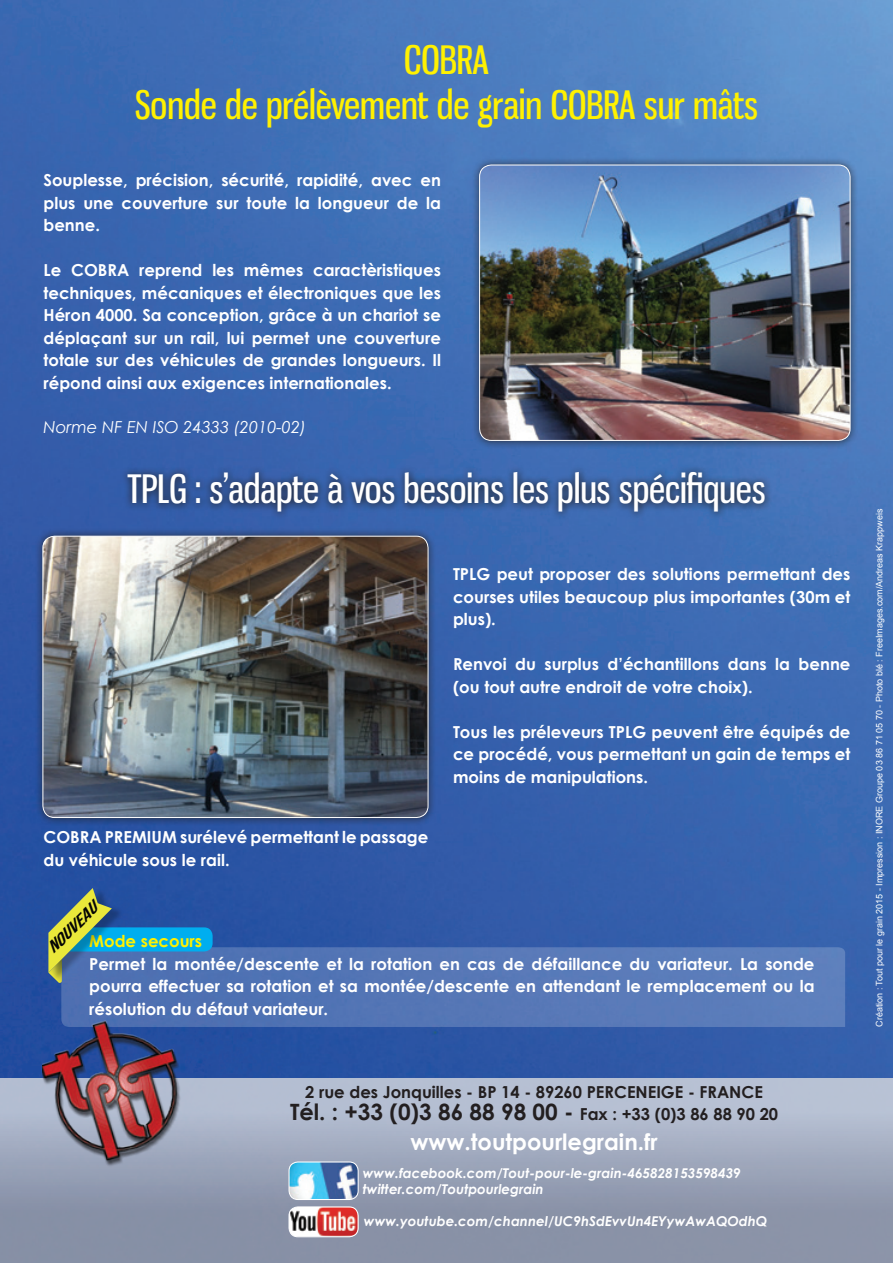
<style>
.page{position:relative;width:893px;height:1263px;background:#fff}
.page>*{position:absolute;margin:0;border:0;box-sizing:border-box;transform-origin:0 0}
.t1{font:39px "Gnuolane Rg";color:#fff}
.t2{font:39px "Gnuolane Rg";color:#fff101}
.t3{font:700 22.5px "Century Gothic";color:#231f20}
.t4{font:700 22.5px "Century Gothic";color:#fff}
.t5{font:700 16.5px/22.5px "Century Gothic";color:#fff;text-align:justify}
.t6{font:700 16.5px "Century Gothic";color:#231f20}
.t7{font:italic 16.5px "Century Gothic";color:#fff}
.t8{font:700 16.5px "Century Gothic";color:#fff101}
.t9{font:italic 16.2px "Bebas Neue";color:#050504;scale:1.39 1}
.t10{font:italic 700 13.5px "Century Gothic";color:#fff}
.t11{font:9px "Arial";color:#fff}
.s1{font-size:16.5px}
</style>
<div class="page">
<img style="left:0;top:0;width:893px;height:1079px">
<svg style="left:60px;top:947px;width:786px;height:80px;background:#5577b6"></svg>
<svg style="left:120px;top:464px;width:652px;height:56px;background:#365996"></svg>
<div style="left:0;top:1079px;width:893px;height:184px;background:linear-gradient(to bottom,#bac4d7,#7f879d)"></div>
<img style="left:43px;top:1002px;width:159px;height:174px">
<div style="left:34px;top:527px;width:403px;height:299px;background:#231f20;opacity:.75"></div>
<img style="left:43px;top:536px;width:385px;height:281px">
<div style="left:43px;top:536px;width:385px;height:282px;border:1px solid #fff;border-radius:12px"></div>
<div style="left:471px;top:156px;width:388px;height:293px;background:#231f20;opacity:.75"></div>
<img style="left:480px;top:165px;width:370px;height:275px">
<div style="left:479px;top:165px;width:371px;height:276px;border:1px solid #fff;border-radius:12px"></div>
<div style="left:57px;top:927px;width:156px;height:24px;background:#00aeef;border-radius:9px"></div>
<img style="left:51px;top:887px;width:76px;height:96px">
<svg style="left:48px;top:888px;width:64px;height:95px;background:#709582"></svg>
<img style="left:289px;top:1162px;width:69px;height:37px">
<div style="left:288px;top:1161px;width:71px;height:39px;border:1px solid #fff;border-radius:9px"></div>
<img style="left:289px;top:1207px;width:69px;height:29px">
<div style="left:288px;top:1206px;width:71px;height:31px;border:1px solid #fff;border-radius:9px"></div>
<p class="t2" style="left:404px;top:36px;width:86px">COBRA</p>
<p class="t2" style="left:135px;top:81px;width:624px">Sonde de prélèvement de grain COBRA sur mâts</p>
<p class="t5" style="left:44px;top:168px;width:399px">Souplesse, précision, sécurité, rapidité, avec en plus une couverture sur toute la longueur de la benne.</p>
<p class="t5" style="left:44px;top:258px;width:399px">Le COBRA reprend les mêmes caractèristiques techniques, mécaniques et électroniques que les Héron 4000. Sa conception, grâce à un chariot se déplaçant sur un rail, lui permet une couverture totale sur des véhicules de grandes longueurs. Il répond ainsi aux exigences internationales.</p>
<p class="t7" style="left:44px;top:415px;width:264px">Norme NF EN ISO 24333 (2010-02)</p>
<p class="t1" style="left:127px;top:465px;width:640px">TPLG : s’adapte à vos besoins les plus spécifiques</p>
<p class="t5" style="left:44px;top:825px;width:386px">COBRA PREMIUM surélevé permettant le passage du véhicule sous le rail.</p>
<p class="t5" style="left:453px;top:562px;width:399px">TPLG peut proposer des solutions permettant des courses utiles beaucoup plus importantes (30m et plus).</p>
<p class="t5" style="left:453px;top:652px;width:399px">Renvoi du surplus d’échantillons dans la benne (ou tout autre endroit de votre choix).</p>
<p class="t5" style="left:453px;top:720px;width:399px">Tous les préleveurs TPLG peuvent être équipés de ce procédé, vous permettant un gain de temps et moins de manipulations.</p>
<p class="t9" style="left:44px;top:944px;width:47px;rotate:-45deg">NOUVEAU</p>
<p class="t8" style="left:89px;top:929px;width:114px">Mode secours</p>
<p class="t5" style="left:89px;top:952px;width:727px">Permet la montée/descente et la rotation en cas de défaillance du variateur. La sonde pourra effectuer sa rotation et sa montée/descente en attendant le remplacement ou la résolution du défaut variateur.</p>
<p class="t6" style="left:305px;top:1079px;width:459px">2 rue des Jonquilles - BP 14 - 89260 PERCENEIGE - FRANCE</p>
<p class="t3" style="left:290px;top:1095px;width:490px">Tél. : +33 (0)3 86 88 98 00 - <span class="s1">Fax : +33 (0)3 86 88 90 20</span></p>
<p class="t4" style="left:411px;top:1125px;width:249px">www.toutpourlegrain.fr</p>
<p class="t10" style="left:363px;top:1162px;width:379px">www.facebook.com/Tout-pour-le-grain-465828153598439</p>
<p class="t10" style="left:363px;top:1179px;width:182px">twitter.com/Toutpourlegrain</p>
<p class="t10" style="left:364px;top:1211px;width:405px">www.youtube.com/channel/UC9hSdEvvUn4EYywAwAQOdhQ</p>
<p class="t11" style="left:873px;top:1027px;width:520px;rotate:-90deg">Création : Tout pour le grain 2015 - Impression : INORE Groupe 03 86 71 05 70 - Photo blé : FreeImages.com/Andreas Krappweis</p>
</div>
